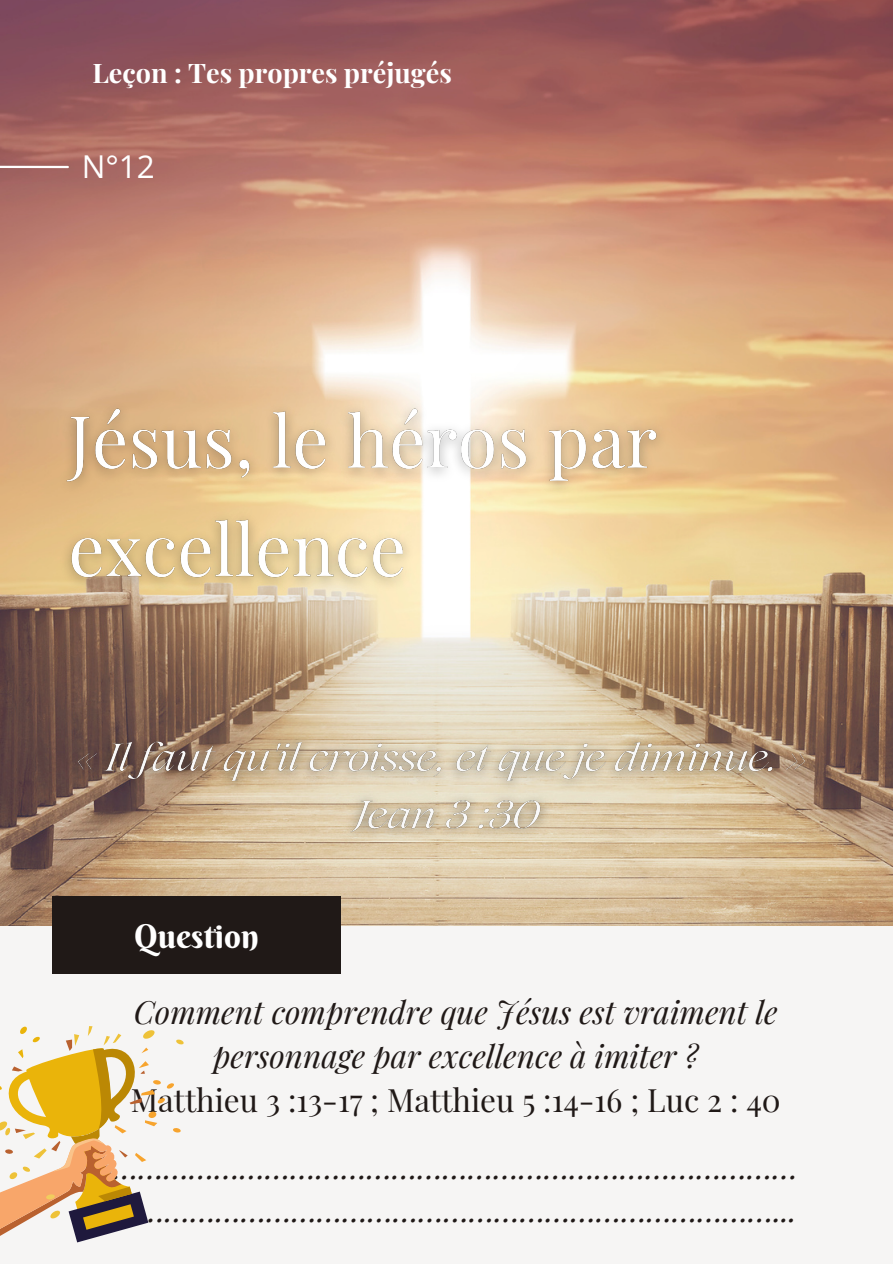
<style>
.page{position:relative;width:893px;height:1264px;background:#fff}
.page>*{position:absolute;margin:0;border:0;box-sizing:border-box;transform-origin:0 0}
.t1{font:33px "Berkshire Swash";color:#fff}
.t2{font:italic 31.5px/43.8px "Playfair Display";color:#201917;text-align:center}
.t3{font:31.5px "Playfair Display";color:#201917}
.t4{font:31.5px "Open Sans";color:#fff}
.t5{font:700 27px "Playfair Display";color:#fff}
</style>
<div class="page">
<img style="left:0;top:0;width:892px;height:926px">
<hr style="left:0;top:166px;width:68px;height:2px;background:#fff">
<div style="left:0;top:926px;width:892px;height:337px;background:#f6f5f4"></div>
<div style="left:52px;top:896px;width:288px;height:77px;background:#201917"></div>
<img style="left:62px;top:724px;width:763px;height:126px">
<img style="left:49px;top:391px;width:626px;height:208px">
<svg style="left:0;top:1026px;width:184px;height:217px"></svg>
<p class="t5" style="left:92px;top:54px;width:361px">Leçon : Tes propres préjugés</p>
<p class="t4" style="left:82px;top:144px;width:75px">N°12</p>
<p class="t1" style="left:134px;top:915px;width:126px">Question</p>
<p class="t2" style="left:134px;top:989px;width:645px">Comment comprendre que Jésus est vraiment le personnage par excellence à imiter ?</p>
<p class="t3" style="left:131px;top:1078px;width:651px">Matthieu 3 :13-17 ; Matthieu 5 :14-16 ; Luc 2 : 40</p>
<p class="t2" style="left:113px;top:1143px;width:686px;text-align:left">……………………………………………………………………… ……………………………………………………………………...</p>
</div>
